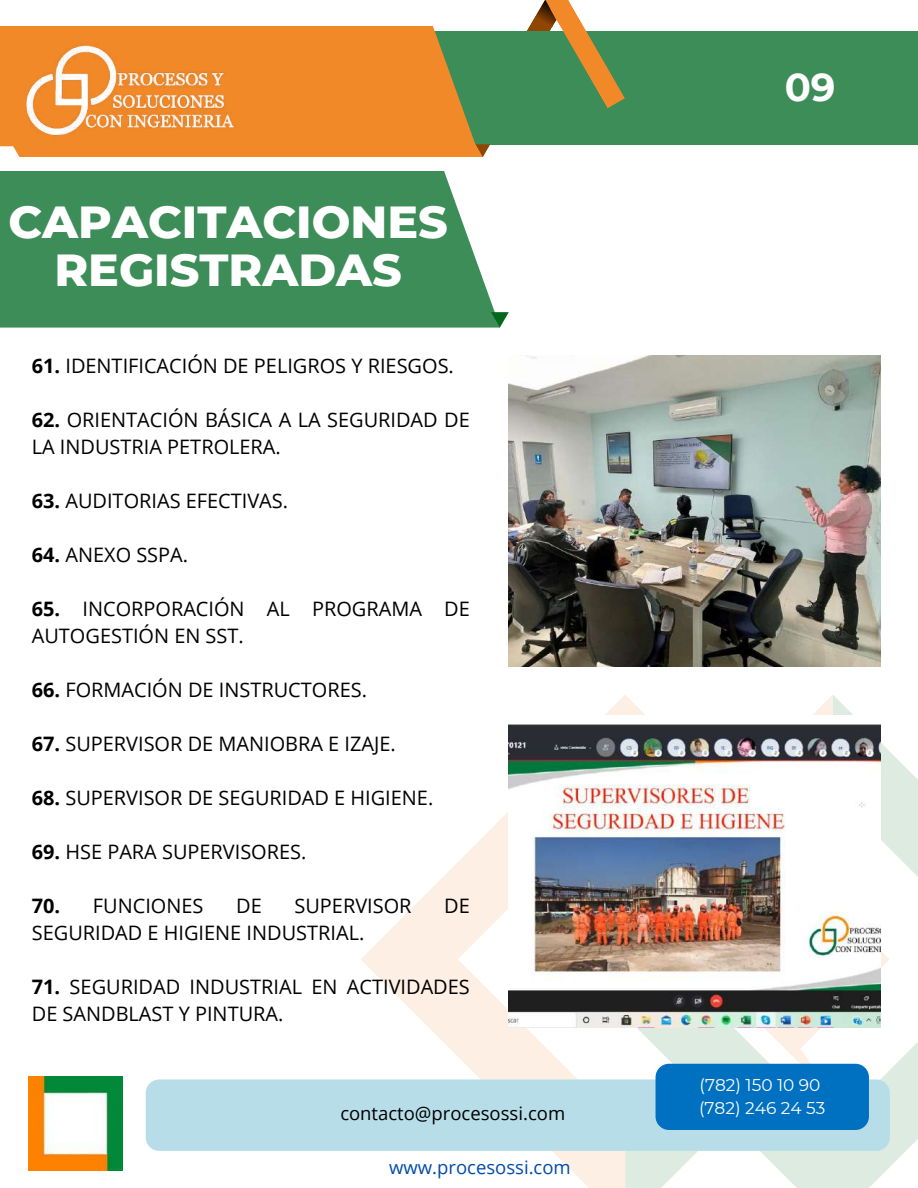
<style>
.page{position:relative;width:918px;height:1188px;background:#fff}
.page>*{position:absolute;margin:0;border:0;box-sizing:border-box;transform-origin:0 0}
.t1{font:800 45.75px/48.3px "Montserrat";color:#fff;text-align:center}
.t2{font:700 38.7px "Montserrat";color:#fff}
.t3{font:19.95px/27px "Open Sans";color:#000}
.t4{font:18.45px "Open Sans";color:#000}
.t5{font:18.45px "Open Sans";color:#004aad}
.t6{font:16.95px/23.7px "Montserrat";color:#fff}
.s1{font-weight:700}
</style>
<div class="page">
<div style="left:411px;top:31px;width:507px;height:113px;background:#3d8d59"></div>
<svg style="left:290px;top:0;width:335px;height:157px"></svg>
<svg style="left:0;top:26px;width:476px;height:120px;background:#de8a30"></svg>
<svg style="left:361px;top:724px;width:207px;height:443px"></svg>
<svg style="left:568px;top:695px;width:350px;height:493px"></svg>
<div style="left:0;top:171px;width:495px;height:141px;background:#3d8d59"></div>
<img style="left:28px;top:1076px;width:95px;height:95px">
<div style="left:146px;top:1079px;width:743px;height:72px;background:#b7dee8;border-radius:14px"></div>
<div style="left:656px;top:1064px;width:213px;height:66px;background:#0070c0;border-radius:14px"></div>
<img style="left:2px;top:26px;width:288px;height:156px">
<svg style="left:0;top:312px;width:509px;height:16px;background:#42905d"></svg>
<img style="left:509px;top:355px;width:372px;height:312px">
<img style="left:509px;top:716px;width:372px;height:311px">
<h1 class="t1" style="left:8px;top:198px;width:441px">CAPACITACIONES<br>REGISTRADAS</h1>
<p class="t3" style="left:32px;top:352px;width:424px"><span class="s1">61.</span> IDENTIFICACIÓN DE PELIGROS Y RIESGOS.</p>
<p class="t3" style="left:32px;top:406px;width:440px"><span class="s1">62.</span> ORIENTACIÓN BÁSICA A LA SEGURIDAD DE<br>LA INDUSTRIA PETROLERA.</p>
<p class="t3" style="left:32px;top:487px;width:258px"><span class="s1">63.</span> AUDITORIAS EFECTIVAS.</p>
<p class="t3" style="left:32px;top:541px;width:158px"><span class="s1">64.</span> ANEXO SSPA.</p>
<p class="t3" style="left:32px;top:595px;width:440px"><span class="s1">65.</span> INCORPORACIÓN AL PROGRAMA DE<br>AUTOGESTIÓN EN SST.</p>
<p class="t3" style="left:32px;top:676px;width:337px"><span class="s1">66.</span> FORMACIÓN DE INSTRUCTORES.</p>
<p class="t3" style="left:32px;top:730px;width:365px"><span class="s1">67.</span> SUPERVISOR DE MANIOBRA E IZAJE.</p>
<p class="t3" style="left:32px;top:784px;width:403px"><span class="s1">68.</span> SUPERVISOR DE SEGURIDAD E HIGIENE.</p>
<p class="t3" style="left:32px;top:838px;width:276px"><span class="s1">69.</span> HSE PARA SUPERVISORES.</p>
<p class="t3" style="left:32px;top:892px;width:173px"><span class="s1">70.</span> FUNCIONES</p>
<p class="t3" style="left:236px;top:892px;width:27px">DE</p>
<p class="t3" style="left:294px;top:892px;width:119px">SUPERVISOR</p>
<p class="t3" style="left:444px;top:892px;width:27px">DE</p>
<p class="t3" style="left:32px;top:919px;width:334px">SEGURIDAD E HIGIENE INDUSTRIAL.</p>
<p class="t3" style="left:32px;top:973px;width:440px"><span class="s1">71.</span> SEGURIDAD INDUSTRIAL EN ACTIVIDADES<br>DE SANDBLAST Y PINTURA.</p>
<p class="t4" style="left:340px;top:1100px;width:226px">contacto@procesossi.com</p>
<p class="t5" style="left:389px;top:1154px;width:183px">www.procesossi.com</p>
<h2 class="t2" style="left:785px;top:63px;width:52px">09</h2>
<p class="t6" style="left:699px;top:1073px;width:128px">(782) 150 10 90 (782) 246 24 53</p>
</div>
